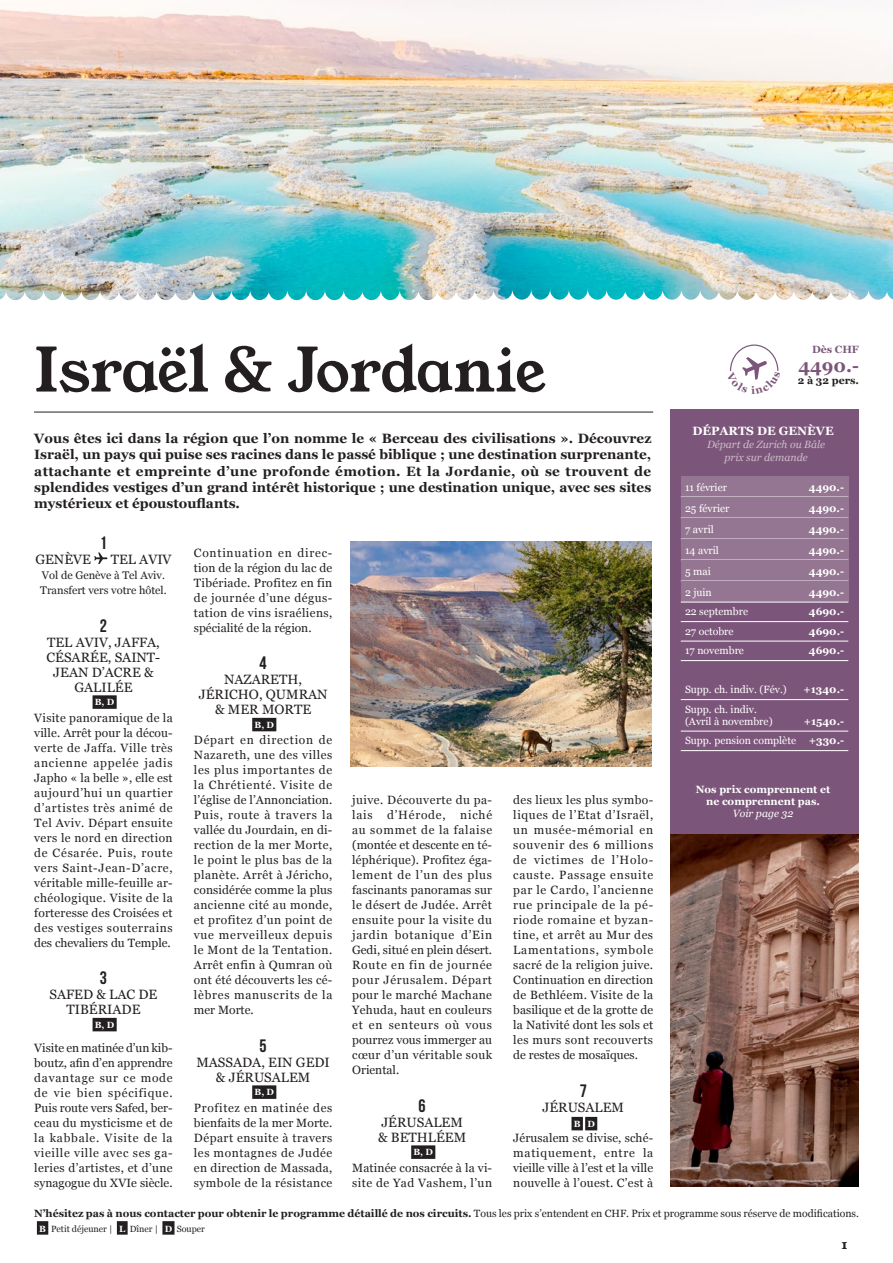
<style>
.page{position:relative;width:893px;height:1263px;background:#fff}
.page>*{position:absolute;margin:0;border:0;box-sizing:border-box;transform-origin:0 0}
.t1{font:60px "Young Serif";letter-spacing:-.015em;color:#231f20}
.t2{font:18px "Bebas Neue";color:#231f20}
.t3{font:700 18px "Georgia";color:#7c567a}
.t4{font:700 13.5px/16.2px "Georgia";color:#231f20;text-align:justify}
.t5{font:13.5px/15px "Georgia";color:#231f20;text-align:center}
.t6{font:13.05px "Young Serif";color:#231f20}
.t7{font:12px/15px "Georgia";letter-spacing:.025em;color:#231f20;text-align:justify}
.t8{font:700 12px "Georgia";color:#fff}
.t9{font:11.1px/15px "Georgia";color:#231f20}
.t10{font:10.5px/12px "Georgia";color:#fff}
.t11{font:700 10.5px "Georgia";color:#231f20}
.t12{font:700 10.5px/11.7px "Georgia";color:#fff;text-align:center}
.t13{font:italic 10.5px/12.9px "Georgia";color:#ccbcca;text-align:center}
.t14{font:italic 10.5px "Georgia";color:#fff}
.t15{font:700 10.5px "Georgia";color:#7c567a}
.t16{font:9px "Georgia";color:#231f20}
.t17{font:700 9px "Georgia";color:#fff}
.s1{font-weight:700}
.s2{font-weight:400}
.s3{font-weight:700;color:#fff}
</style>
<div class="page">
<hr style="left:34px;top:412px;width:619px;height:1px;background:#231f20">
<div style="left:37px;top:1221px;width:11px;height:14px;background:#231f20"></div>
<div style="left:117px;top:1221px;width:11px;height:14px;background:#231f20"></div>
<div style="left:162px;top:1221px;width:13px;height:14px;background:#231f20"></div>
<img style="left:465px;top:0;width:428px;height:300px">
<img style="left:0;top:0;width:465px;height:300px">
<div style="left:252px;top:718px;width:24px;height:13px;background:#231f20"></div>
<div style="left:252px;top:1085px;width:24px;height:14px;background:#231f20"></div>
<div style="left:411px;top:1145px;width:24px;height:14px;background:#231f20"></div>
<div style="left:93px;top:695px;width:24px;height:14px;background:#231f20"></div>
<div style="left:93px;top:1018px;width:24px;height:13px;background:#231f20"></div>
<svg style="left:94px;top:552px;width:13px;height:12px"></svg>
<div style="left:571px;top:1117px;width:12px;height:13px;background:#231f20"></div>
<div style="left:585px;top:1117px;width:12px;height:13px;background:#231f20"></div>
<img style="left:350px;top:542px;width:301px;height:225px">
<div style="left:670px;top:409px;width:189px;height:425px;background:#7c567a"></div>
<div style="left:681px;top:477px;width:167px;height:20px;background:#957692"></div>
<hr style="left:681px;top:497px;width:167px;height:1px;background:#fff">
<div style="left:681px;top:498px;width:167px;height:20px;background:#957692"></div>
<hr style="left:681px;top:518px;width:167px;height:1px;background:#fff">
<div style="left:681px;top:519px;width:167px;height:20px;background:#957692"></div>
<hr style="left:681px;top:539px;width:167px;height:1px;background:#fff">
<div style="left:681px;top:540px;width:167px;height:20px;background:#957692"></div>
<hr style="left:681px;top:560px;width:167px;height:1px;background:#fff">
<div style="left:681px;top:561px;width:167px;height:20px;background:#957692"></div>
<hr style="left:681px;top:581px;width:167px;height:1px;background:#fff">
<div style="left:681px;top:582px;width:167px;height:20px;background:#957692"></div>
<hr style="left:681px;top:602px;width:167px;height:1px;background:#fff">
<hr style="left:681px;top:621px;width:167px;height:1px;background:#fff">
<hr style="left:681px;top:641px;width:167px;height:1px;background:#fff">
<hr style="left:681px;top:660px;width:167px;height:1px;background:#fff">
<hr style="left:681px;top:699px;width:167px;height:1px;background:#fff">
<hr style="left:681px;top:731px;width:167px;height:1px;background:#fff">
<hr style="left:681px;top:750px;width:167px;height:1px;background:#fff">
<img style="left:670px;top:834px;width:189px;height:353px">
<svg style="left:730px;top:344px;width:49px;height:36px"></svg>
<h1 class="t1" style="left:34px;top:329px;width:513px">Israël &amp; Jordanie</h1>
<p class="t15" style="left:812px;top:341px;width:48px">Dès CHF</p>
<h2 class="t3" style="left:799px;top:352px;width:62px">4490.-</h2>
<p class="t11" style="left:798px;top:373px;width:63px">2 à 32 pers.</p>
<p class="t8" style="left:692px;top:422px;width:143px">DÉPARTS DE GENÈVE</p>
<p class="t13" style="left:707px;top:438px;width:120px">Départ de Zurich ou Bâle prix sur demande</p>
<p class="t10" style="left:685px;top:481px;width:44px">11 février</p>
<p class="t12" style="left:809px;top:481px;width:37px">4490.-</p>
<p class="t10" style="left:685px;top:502px;width:46px">25 février</p>
<p class="t12" style="left:809px;top:502px;width:37px">4490.-</p>
<p class="t10" style="left:685px;top:523px;width:30px">7 avril</p>
<p class="t12" style="left:809px;top:523px;width:37px">4490.-</p>
<p class="t10" style="left:685px;top:544px;width:35px">14 avril</p>
<p class="t12" style="left:809px;top:544px;width:37px">4490.-</p>
<p class="t10" style="left:685px;top:565px;width:27px">5 mai</p>
<p class="t12" style="left:809px;top:565px;width:37px">4490.-</p>
<p class="t10" style="left:685px;top:586px;width:28px">2 juin</p>
<p class="t12" style="left:809px;top:586px;width:37px">4490.-</p>
<p class="t10" style="left:685px;top:605px;width:65px">22 septembre</p>
<p class="t12" style="left:809px;top:605px;width:37px">4690.-</p>
<p class="t10" style="left:685px;top:625px;width:50px">27 octobre</p>
<p class="t12" style="left:809px;top:625px;width:37px">4690.-</p>
<p class="t10" style="left:685px;top:644px;width:60px">17 novembre</p>
<p class="t12" style="left:809px;top:644px;width:37px">4690.-</p>
<p class="t10" style="left:685px;top:683px;width:103px">Supp. ch. indiv. (Fév.)</p>
<p class="t12" style="left:803px;top:683px;width:42px">+1340.-</p>
<p class="t10" style="left:685px;top:703px;width:89px">Supp. ch. indiv. (Avril à novembre)</p>
<p class="t4" style="left:34px;top:430px;width:619px">Vous êtes ici dans la région que l’on nomme le « Berceau des civilisations ». Découvrez Israël, un pays qui puise ses racines dans le passé biblique ; une destination surprenante, attachante et empreinte d’une profonde émotion. Et la Jordanie, où se trouvent de splendides vestiges d’un grand intérêt historique ; une destination unique, avec ses sites mystérieux et époustouflants.</p>
<p class="t7" style="left:194px;top:544px;width:140px">Continuation en direc&shy;tion de la région du lac de Tibériade. Profitez en fin de journée d’une dégus&shy;tation de vins israéliens, spécialité de la région.</p>
<h2 class="t2" style="left:260px;top:653px;width:9px">4</h2>
<p class="t5" style="left:199px;top:671px;width:130px">NAZARETH,<br>JÉRICHO, QUMRAN &amp; MER MORTE</p>
<p class="t17" style="left:254px;top:718px;width:21px">B, D</p>
<p class="t7" style="left:194px;top:732px;width:140px">Départ en direction de Nazareth, une des villes les plus importantes de la Chrétienté. Visite de l’église de l’Annonciation.<br>Puis, route à travers la vallée du Jourdain, en di&shy;rection de la mer Morte, le point le plus bas de la planète. Arrêt à Jéricho, considérée comme la plus ancienne cité au monde, et profitez d’un point de vue merveilleux depuis le Mont de la Tentation.<br>Arrêt enfin à Qumran où ont été découverts les cé&shy;lèbres manuscrits de la mer Morte.</p>
<h2 class="t2" style="left:260px;top:1035px;width:9px">5</h2>
<p class="t5" style="left:196px;top:1054px;width:135px">MASSADA, EIN GEDI &amp; JÉRUSALEM</p>
<p class="t17" style="left:254px;top:1085px;width:21px">B, D</p>
<p class="t7" style="left:194px;top:1099px;width:140px">Profitez en matinée des bienfaits de la mer Morte.<br>Départ ensuite à travers les montagnes de Judée en direction de Massada, symbole de la résistance</p>
<h2 class="t2" style="left:100px;top:533px;width:9px">1</h2>
<p class="t5" style="left:35px;top:551px;width:57px">GENÈVE</p>
<p class="t5" style="left:111px;top:551px;width:62px">TEL AVIV</p>
<p class="t9" style="left:40px;top:567px;width:128px">Vol de Genève à Tel Aviv.<br>Transfert vers votre hôtel.</p>
<h2 class="t2" style="left:100px;top:615px;width:9px">2</h2>
<p class="t5" style="left:47px;top:634px;width:115px">TEL AVIV, JAFFA,<br>CÉSARÉE, SAINT-<br>JEAN D’ACRE &amp;<br>GALILÉE</p>
<p class="t17" style="left:95px;top:695px;width:21px">B, D</p>
<p class="t7" style="left:34px;top:709px;width:140px">Visite panoramique de la ville. Arrêt pour la décou&shy;verte de Jaffa. Ville très ancienne appelée jadis Japho « la belle », elle est aujourd’hui un quartier d’artistes très animé de Tel Aviv. Départ ensuite vers le nord en direction de Césarée. Puis, route vers Saint-Jean-D’acre, véritable mille-feuille ar&shy;chéologique. Visite de la forteresse des Croisées et des vestiges souterrains des chevaliers du Temple.</p>
<h2 class="t2" style="left:100px;top:968px;width:9px">3</h2>
<p class="t5" style="left:50px;top:986px;width:109px">SAFED &amp; LAC DE<br>TIBÉRIADE</p>
<p class="t17" style="left:95px;top:1018px;width:21px">B, D</p>
<p class="t7" style="left:34px;top:1039px;width:140px">Visite en matinée d’un kib&shy;boutz, afin d’en apprendre davantage sur ce mode de vie bien spécifique.<br>Puis route vers Safed, ber&shy;ceau du mysticisme et de la kabbale. Visite de la vieille ville avec ses ga&shy;leries d’artistes, et d’une synagogue du XVIe siècle.</p>
<p class="t10" style="left:685px;top:711px;width:161px;line-height:19.5px;text-align:right"><span class="s1">+1540.-<br></span>Supp. pension complète <span class="s1">+330.-</span></p>
<p class="t12" style="left:696px;top:783px;width:136px">Nos prix comprennent et ne comprennent pas.</p>
<p class="t14" style="left:733px;top:805px;width:62px">Voir page 32</p>
<p class="t7" style="left:352px;top:792px;width:141px">juive. Découverte du pa&shy;lais d’Hérode, niché au sommet de la falaise (montée et descente en té&shy;léphérique). Profitez éga&shy;lement de l’un des plus fascinants panoramas sur le désert de Judée. Arrêt ensuite pour la visite du jardin botanique d’Ein Gedi, situé en plein désert.<br>Route en fin de journée pour Jérusalem. Départ pour le marché Machane Yehuda, haut en couleurs et en senteurs où vous pourrez vous immerger au cœur d’un véritable souk Oriental.</p>
<h2 class="t2" style="left:419px;top:1095px;width:9px">6</h2>
<p class="t5" style="left:378px;top:1114px;width:90px;text-align:left">JÉRUSALEM &amp; BETHLÉEM</p>
<p class="t17" style="left:413px;top:1145px;width:21px">B, D</p>
<p class="t7" style="left:352px;top:1159px;width:141px">Matinée consacrée à la vi&shy;site de Yad Vashem, l’un</p>
<p class="t7" style="left:513px;top:792px;width:141px">des lieux les plus symbo&shy;liques de l’Etat d’Israël, un musée-mémorial en souvenir des 6 millions de victimes de l’Holo&shy;causte. Passage ensuite par le Cardo, l’ancienne rue principale de la pé&shy;riode romaine et byzan&shy;tine, et arrêt au Mur des Lamentations, symbole sacré de la religion juive.<br>Continuation en direction de Bethléem. Visite de la basilique et de la grotte de la Nativité dont les sols et les murs sont recouverts de restes de mosaïques.</p>
<h2 class="t2" style="left:580px;top:1080px;width:9px">7</h2>
<p class="t5" style="left:542px;top:1099px;width:83px">JÉRUSALEM</p>
<p class="t17" style="left:574px;top:1117px;width:23px">B D</p>
<p class="t7" style="left:513px;top:1129px;width:141px">Jérusalem se divise, sché&shy;matiquement, entre la vieille ville à l’est et la ville nouvelle à l’ouest. C’est à</p>
<p class="t11" style="left:34px;top:1205px;width:826px">N’hésitez pas à nous contacter pour obtenir le programme détaillé de nos circuits. <span class="s2">Tous les prix s’entendent en CHF. Prix et programme sous réserve de modifications.</span></p>
<p class="t16" style="left:39px;top:1222px;width:167px"><span class="s3">B</span> Petit déjeuner | <span class="s3">L</span> Dîner | <span class="s3">D</span> Souper</p>
<p class="t6" style="left:842px;top:1235px;width:7px">1</p>
</div>
